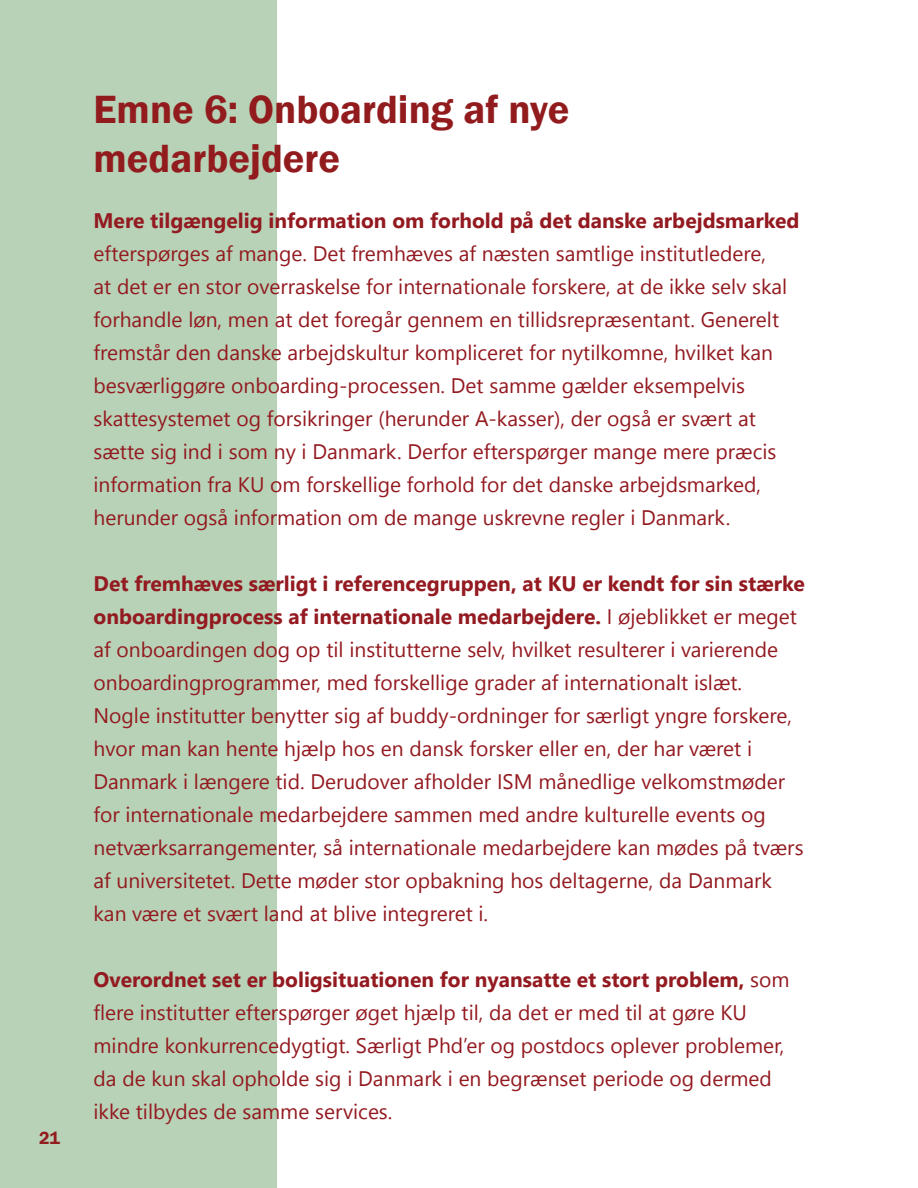
<style>
.page{position:relative;width:918px;height:1188px;background:#fff}
.page>*{position:absolute;margin:0;border:0;box-sizing:border-box;transform-origin:0 0}
.t1{font:600 40.5px/48.6px "Franklin Gothic";color:#911b1d}
.t2{font:21px/33px "Nirmala UI";color:#931a20}
.t3{font:700 21px "Nirmala UI";color:#931a20}
.t4{font:600 18px "Franklin Gothic";color:#921c1e}
.s1{font-weight:700}
</style>
<div class="page">
<div style="left:0;top:0;width:276px;height:1188px;background:#b7d2b6"></div>
<p class="t4" style="left:39px;top:1127px;width:22px">21</p>
<h1 class="t1" style="left:94px;top:86px;width:478px">Emne 6: Onboarding af nye medarbejdere</h1>
<p class="t3" style="left:94px;top:203px;width:707px">Mere tilgængelig information om forhold på det danske arbejdsmarked</p>
<p class="t2" style="left:94px;top:236px;width:695px">efterspørges af mange. Det fremhæves af næsten samtlige institutledere, at det er en stor overraskelse for internationale forskere, at de ikke selv skal forhandle løn, men at det foregår gennem en tillidsrepræsentant. Generelt fremstår den danske arbejdskultur kompliceret for nytilkomne, hvilket kan besværliggøre onboarding-processen. Det samme gælder eksempelvis skattesystemet og forsikringer (herunder A-kasser), der også er svært at sætte sig ind i som ny i Danmark. Derfor efterspørger mange mere præcis information fra KU om forskellige forhold for det danske arbejdsmarked, herunder også information om de mange uskrevne regler i Danmark.</p>
<p class="t2" style="left:94px;top:566px;width:713px"><span class="s1">Det fremhæves særligt i referencegruppen, at KU er kendt for sin stærke onboardingprocess af internationale medarbejdere.</span> I øjeblikket er meget af onboardingen dog op til institutterne selv, hvilket resulterer i varierende onboardingprogrammer, med forskellige grader af internationalt islæt.<br>Nogle institutter benytter sig af buddy-ordninger for særligt yngre forskere, hvor man kan hente hjælp hos en dansk forsker eller en, der har været i Danmark i længere tid. Derudover afholder ISM månedlige velkomstmøder for internationale medarbejdere sammen med andre kulturelle events og netværksarrangementer, så internationale medarbejdere kan mødes på tværs af universitetet. Dette møder stor opbakning hos deltagerne, da Danmark kan være et svært land at blive integreret i.</p>
<p class="t2" style="left:94px;top:961px;width:697px"><span class="s1">Overordnet set er boligsituationen for nyansatte et stort problem,</span> som flere institutter efterspørger øget hjælp til, da det er med til at gøre KU mindre konkurrencedygtigt. Særligt Phd’er og postdocs oplever problemer, da de kun skal opholde sig i Danmark i en begrænset periode og dermed ikke tilbydes de samme services.</p>
</div>
